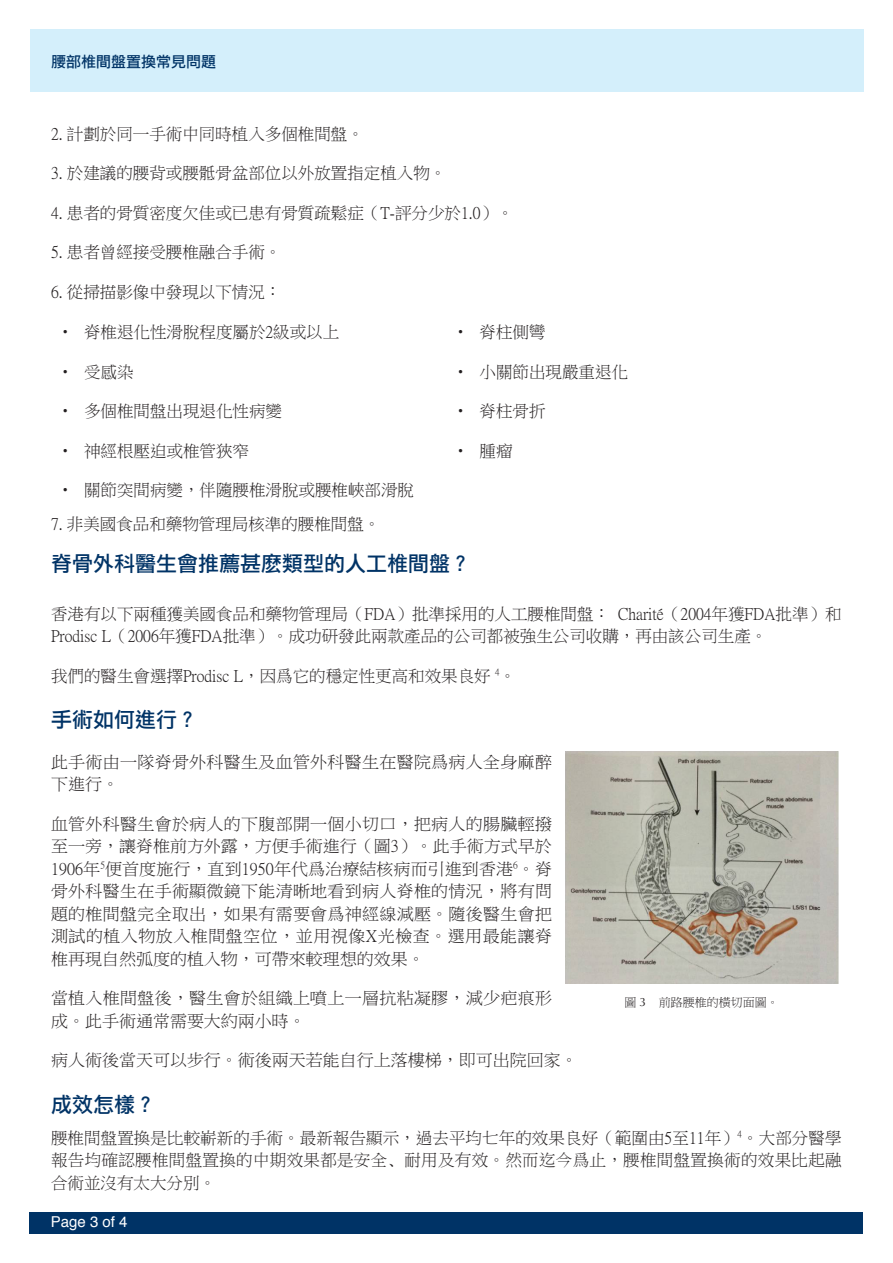
<style>
.page{position:relative;width:893px;height:1263px;background:#fff}
.page>*{position:absolute;margin:0;border:0;box-sizing:border-box;transform-origin:0 0}
.Normal_Paragraph{font:21px "Li Hei Pro";color:#036}
.Heading{font:21px "Li Hei Pro";color:#036}
.Sub-Heading{font:16.5px/22.5px "P Ming Li U";color:#231f20}
.Normal_Paragraph-2{font:16.5px/22.5px "P Ming Li U";color:#231f20;text-align:justify}
.Sub-Heading_2{font:16.5px/22.5px "P Ming Li U";color:#231f20}
.t1{font:15px "Li Hei Pro";color:#036}
.t2{font:15px "Helvetica";color:#fff}
.Image_captions{font:12px "P Ming Li U";color:#231f20}
.s1{font-family:"Optima"}
</style>
<div class="page">
<div style="left:30px;top:1212px;width:833px;height:21px;background:#036"></div>
<div style="left:30px;top:30px;width:833px;height:62px;background:#d4effb"></div>
<img style="left:566px;top:751px;width:272px;height:232px">
<p class="t1" style="left:51px;top:54px;width:166px">腰部椎間盤置換常見問題</p>
<p class="Normal_Paragraph-2" style="left:51px;top:123px;width:314px">2. 計劃於同一手術中同時植入多個椎間盤。</p>
<p class="Normal_Paragraph-2" style="left:51px;top:162px;width:397px">3. 於建議的腰背或腰骶骨盆部位以外放置指定植入物。</p>
<p class="Normal_Paragraph-2" style="left:51px;top:202px;width:464px">4. 患者的骨質密度欠佳或已患有骨質疏鬆症（T-評分少於1.0）。</p>
<p class="Normal_Paragraph-2" style="left:51px;top:241px;width:232px">5. 患者曾經接受腰椎融合手術。</p>
<p class="Normal_Paragraph-2" style="left:51px;top:281px;width:232px">6. 從掃描影像中發現以下情況：</p>
<p class="Sub-Heading" style="left:57px;top:321px;width:284px">• 脊椎退化性滑脫程度屬於2級或以上</p>
<p class="Sub-Heading" style="left:57px;top:360px;width:78px">• 受感染</p>
<p class="Sub-Heading" style="left:57px;top:400px;width:226px">• 多個椎間盤出現退化性病變</p>
<p class="Sub-Heading" style="left:57px;top:439px;width:193px">• 神經根壓迫或椎管狹窄</p>
<p class="Sub-Heading" style="left:57px;top:479px;width:358px">• 關節突間病變，伴隨腰椎滑脫或腰椎峽部滑脫</p>
<p class="Sub-Heading" style="left:452px;top:321px;width:94px">• 脊柱側彎</p>
<p class="Sub-Heading" style="left:452px;top:360px;width:177px">• 小關節出現嚴重退化</p>
<p class="Sub-Heading" style="left:452px;top:400px;width:94px">• 脊柱骨折</p>
<p class="Sub-Heading" style="left:452px;top:439px;width:61px">• 腫瘤</p>
<p class="Normal_Paragraph-2" style="left:51px;top:512px;width:331px">7. 非美國食品和藥物管理局核準的腰椎間盤。</p>
<p class="Normal_Paragraph" style="left:51px;top:553px;width:421px">脊骨外科醫生會推薦甚麽類型的人工椎間盤？</p>
<p class="Sub-Heading_2" style="left:51px;top:603px;width:792px">香港有以下兩種獲美國食品和藥物管理局（FDA）批準採用的人工腰椎間盤： Charité（2004年獲FDA批準）和<br>Prodisc L（2006年獲FDA批準）。成功研發此兩款產品的公司都被強生公司收購，再由該公司生產。</p>
<p class="Sub-Heading_2" style="left:51px;top:665px;width:467px">我們的醫生會選擇Prodisc L，因爲它的穩定性更高和效果良好 <sup>4</sup>。</p>
<p class="Heading" style="left:51px;top:709px;width:148px">手術如何進行？</p>
<p class="Sub-Heading" style="left:51px;top:750px;width:502px">此手術由一隊脊骨外科醫生及血管外科醫生在醫院爲病人全身麻醉下進行。</p>
<p class="Sub-Heading" style="left:51px;top:812px;width:503px;text-align:justify">血管外科醫生會於病人的下腹部開一個小切口，把病人的腸臟輕撥至一旁，讓脊椎前方外露，方便手術進行（圖3）。此手術方式早於1906年<sup>5</sup>便首度施行，直到1950年代爲治療結核病而引進到香港<sup>6</sup>。脊骨外科醫生在手術顯微鏡下能清晰地看到病人脊椎的情況，將有問題的椎間盤完全取出，如果有需要會爲神經線減壓。隨後醫生會把測試的植入物放入椎間盤空位，並用視像X光檢查。選用最能讓脊椎再現自然弧度的植入物，可帶來較理想的效果。</p>
<p class="Sub-Heading" style="left:51px;top:987px;width:502px">當植入椎間盤後，醫生會於組織上噴上一層抗粘凝膠，減少疤痕形成。此手術通常需要大約兩小時。</p>
<p class="Sub-Heading" style="left:51px;top:1049px;width:528px">病人術後當天可以步行。術後兩天若能自行上落樓梯，即可出院回家。</p>
<p class="Heading" style="left:51px;top:1094px;width:106px">成效怎樣？</p>
<p class="Normal_Paragraph-2" style="left:51px;top:1126px;width:792px">腰椎間盤置換是比較嶄新的手術。最新報告顯示，過去平均七年的效果良好（範圍由5至11年）<sup>4</sup>。大部分醫學報告均確認腰椎間盤置換的中期效果都是安全﹑耐用及有效。然而迄今爲止，腰椎間盤置換術的效果比起融合術並沒有太大分別。</p>
<p class="Image_captions" style="left:624px;top:996px;width:156px">圖 <span class="s1">3</span> 前路腰椎的橫切面圖。</p>
<p class="t2" style="left:51px;top:1210px;width:78px">Page 3 of 4</p>
</div>
